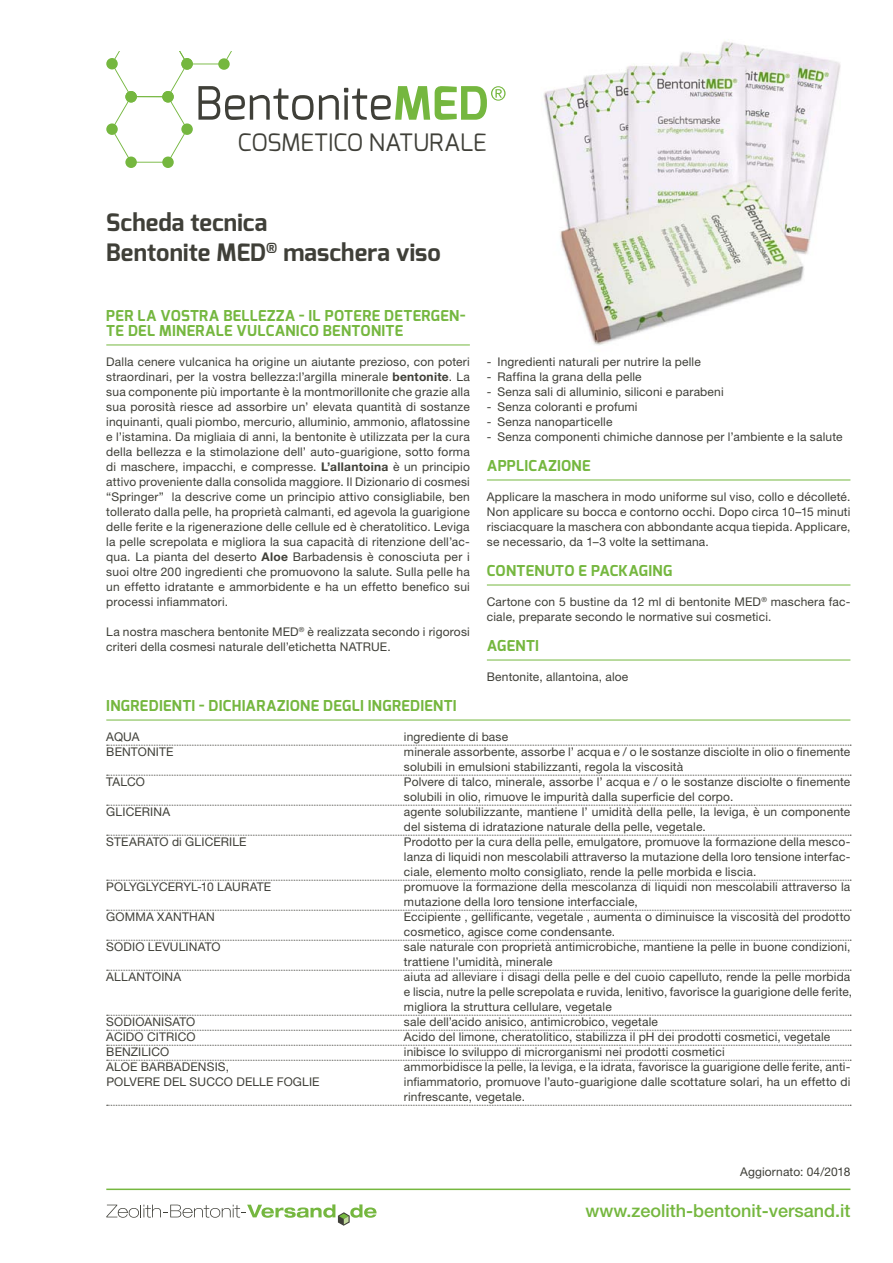
<style>
.page{position:relative;width:893px;height:1263px;background:#fff}
.page>*{position:absolute;margin:0;border:0;box-sizing:border-box;transform-origin:0 0}
.t1{font:700 24px/30px "Exo";color:#3f3f38}
.t2{font:24px "Exo";color:#3f3f38}
.t3{font:500 18px "Helvetica Neue LT Std";color:#75b73f}
.t4{font:700 15px/15px "Exo";letter-spacing:.02em;color:#75b73f}
.t5{font:12px/15px "Helvetica Neue LT Std";letter-spacing:.015em;color:#3f3f38}
.s1{font-weight:700}
</style>
<div class="page">
<img style="left:543px;top:40px;width:298px;height:305px">
<div style="left:125px;top:157px;width:12px;height:11px;background:#75b73f;border-radius:50%"></div>
<div style="left:106px;top:123px;width:12px;height:12px;background:#75b73f;border-radius:50%"></div>
<div style="left:162px;top:157px;width:12px;height:11px;background:#75b73f;border-radius:50%"></div>
<div style="left:106px;top:58px;width:12px;height:11px;background:#75b73f;border-radius:50%"></div>
<hr style="left:106px;top:345px;width:364px;height:1px;background:#75b73f">
<hr style="left:487px;top:480px;width:363px;height:1px;background:#75b73f">
<hr style="left:487px;top:585px;width:363px;height:1px;background:#75b73f">
<hr style="left:487px;top:660px;width:363px;height:1px;background:#75b73f">
<svg style="left:106px;top:1204px;width:271px;height:22px"></svg>
<hr style="left:106px;top:1188px;width:744px;height:2px;background:#75b73f">
<hr style="left:106px;top:720px;width:744px;height:1px;background:#75b73f">
<svg style="left:107px;top:745px;width:744px;height:1px"></svg>
<svg style="left:107px;top:775px;width:744px;height:1px"></svg>
<svg style="left:107px;top:805px;width:744px;height:1px"></svg>
<svg style="left:107px;top:835px;width:744px;height:1px"></svg>
<svg style="left:107px;top:880px;width:744px;height:1px"></svg>
<svg style="left:107px;top:910px;width:744px;height:1px"></svg>
<svg style="left:107px;top:940px;width:744px;height:1px"></svg>
<svg style="left:107px;top:970px;width:744px;height:1px"></svg>
<svg style="left:107px;top:1015px;width:744px;height:1px"></svg>
<svg style="left:107px;top:1030px;width:744px;height:1px"></svg>
<svg style="left:107px;top:1045px;width:744px;height:1px"></svg>
<svg style="left:107px;top:1060px;width:744px;height:1px"></svg>
<svg style="left:107px;top:1105px;width:744px;height:1px"></svg>
<svg style="left:111px;top:51px;width:395px;height:112px"></svg>
<h1 class="t2" style="left:238px;top:127px;width:250px">COSMETICO NATURALE</h1>
<h1 class="t1" style="left:106px;top:207px;width:163px">SCHEDA TECNICA<br>BENTONITE MED</h1>
<h1 class="t1" style="left:266px;top:237px;width:176px"><sup>®</sup> MASCHERA VISO</h1>
<p class="t4" style="left:106px;top:308px;width:361px">PER LA VOSTRA BELLEZZA - IL POTERE DETERGEN-<br>TE DEL MINERALE VULCANICO BENTONITE</p>
<p class="t5" style="left:106px;top:354px;width:365px;text-align:justify">Dalla cenere vulcanica ha origine un aiutante prezioso, con poteri straordinari, per la vostra bellezza:l’argilla minerale <span class="s1">bentonite</span>. La sua componente più importante è la montmorillonite che grazie alla sua porosità riesce ad assorbire un’ elevata quantità di sostanze inquinanti, quali piombo, mercurio, alluminio, ammonio, aflatossine e l’istamina. Da migliaia di anni, la bentonite è utilizzata per la cura della bellezza e la stimolazione dell’ auto-guarigione, sotto forma di maschere, impacchi, e compresse. <span class="s1">L’allantoina</span> è un principio attivo proveniente dalla consolida maggiore. Il Dizionario di cosmesi “Springer” la descrive come un principio attivo consigliabile, ben tollerato dalla pelle, ha proprietà calmanti, ed agevola la guarigione delle ferite e la rigenerazione delle cellule ed è cheratolitico. Leviga la pelle screpolata e migliora la sua capacità di ritenzione dell’ac&shy;qua. La pianta del deserto <span class="s1">Aloe</span> Barbadensis è conosciuta per i suoi oltre 200 ingredienti che promuovono la salute. Sulla pelle ha un effetto idratante e ammorbidente e ha un effetto benefico sui processi infiammatori.</p>
<p class="t5" style="left:106px;top:624px;width:365px">La nostra maschera bentonite MED<sup>®</sup> è realizzata secondo i rigorosi criteri della cosmesi naturale dell’etichetta NATRUE.</p>
<p class="t5" style="left:487px;top:354px;width:215px">- Ingredienti naturali per nutrire la pelle</p>
<p class="t5" style="left:487px;top:369px;width:156px">- Raffina la grana della pelle</p>
<p class="t5" style="left:487px;top:384px;width:238px">- Senza sali di alluminio, siliconi e parabeni</p>
<p class="t5" style="left:487px;top:399px;width:152px">- Senza coloranti e profumi</p>
<p class="t5" style="left:487px;top:414px;width:127px">- Senza nanoparticelle</p>
<p class="t5" style="left:487px;top:429px;width:357px">- Senza componenti chimiche dannose per l’ambiente e la salute</p>
<p class="t4" style="left:487px;top:458px;width:11px">APP</p>
<p class="t4" style="left:516px;top:458px;width:76px">LICAZIONE</p>
<p class="t5" style="left:487px;top:489px;width:365px;text-align:justify">Applicare la maschera in modo uniforme sul viso, collo e décolleté.<br>Non applicare su bocca e contorno occhi. Dopo circa 10–15 minuti risciacquare la maschera con abbondante acqua tiepida. Applicare, se necessario, da 1–3 volte la settimana.</p>
<p class="t4" style="left:487px;top:563px;width:187px">CONTENUTO E PACKAGING</p>
<p class="t5" style="left:487px;top:594px;width:365px">Cartone con 5 bustine da 12 ml di bentonite MED<sup>®</sup> maschera fac&shy;ciale, preparate secondo le normative sui cosmetici.</p>
<p class="t4" style="left:487px;top:638px;width:54px">AGENTI</p>
<p class="t5" style="left:487px;top:669px;width:143px">Bentonite, allantoina, aloe</p>
<p class="t4" style="left:106px;top:698px;width:352px">INGREDIENTI - DICHIARAZIONE DEGLI INGREDIENTI</p>
<p class="t5" style="left:106px;top:729px;width:35px">AQUA</p>
<p class="t5" style="left:404px;top:729px;width:106px">ingrediente di base</p>
<p class="t5" style="left:106px;top:744px;width:69px">BENTONITE</p>
<p class="t5" style="left:404px;top:744px;width:448px">minerale assorbente, assorbe l’ acqua e / o le sostanze disciolte in olio o finemente solubili in emulsioni stabilizzanti, regola la viscosità</p>
<p class="t5" style="left:106px;top:774px;width:40px">TALCO</p>
<p class="t5" style="left:404px;top:774px;width:448px">Polvere di talco, minerale, assorbe l’ acqua e / o le sostanze disciolte o finemente solubili in olio, rimuove le impurità dalla superficie del corpo.</p>
<p class="t5" style="left:106px;top:804px;width:65px">GLICERINA</p>
<p class="t5" style="left:404px;top:804px;width:448px">agente solubilizzante, mantiene l’ umidità della pelle, la leviga, è un componente del sistema di idratazione naturale della pelle, vegetale.</p>
<p class="t5" style="left:106px;top:834px;width:142px">STEARATO di GLICERILE</p>
<p class="t5" style="left:404px;top:834px;width:448px;text-align:justify">Prodotto per la cura della pelle, emulgatore, promuove la formazione della mesco&shy;lanza di liquidi non mescolabili attraverso la mutazione della loro tensione interfac&shy;ciale, elemento molto consigliato, rende la pelle morbida e liscia.</p>
<p class="t5" style="left:106px;top:879px;width:62px">Polyglycer</p>
<p class="t5" style="left:183px;top:879px;width:50px">yl-10 Laurate</p>
<p class="t5" style="left:404px;top:879px;width:448px">promuove la formazione della mescolanza di liquidi non mescolabili attraverso la mutazione della loro tensione interfacciale,</p>
<p class="t5" style="left:106px;top:909px;width:110px">GOMMA XANTHAN</p>
<p class="t5" style="left:404px;top:909px;width:448px">Eccipiente , gellificante, vegetale , aumenta o diminuisce la viscosità del prodotto cosmetico, agisce come condensante.</p>
<p class="t5" style="left:106px;top:939px;width:116px">SODIO LEVULINATO</p>
<p class="t5" style="left:404px;top:939px;width:448px">sale naturale con proprietà antimicrobiche, mantiene la pelle in buone condizioni, trattiene l’umidità, minerale</p>
<p class="t5" style="left:106px;top:969px;width:76px">ALLANTOINA</p>
<p class="t5" style="left:404px;top:969px;width:450px">aiuta ad alleviare i disagi della pelle e del cuoio capelluto, rende la pelle morbida e liscia, nutre la pelle screpolata e ruvida, lenitivo, favorisce la guarigione delle ferite, migliora la struttura cellulare, vegetale</p>
<p class="t5" style="left:106px;top:1014px;width:91px">SODIOANISATO</p>
<p class="t5" style="left:404px;top:1014px;width:255px">sale dell’acido anisico, antimicrobico, vegetale</p>
<p class="t5" style="left:106px;top:1029px;width:91px">ACIDO CITRICO</p>
<p class="t5" style="left:404px;top:1029px;width:428px">Acido del limone, cheratolitico, stabilizza il pH dei prodotti cosmetici, vegetale</p>
<p class="t5" style="left:106px;top:1044px;width:65px">BENZILICO</p>
<p class="t5" style="left:404px;top:1044px;width:322px">inibisce lo sviluppo di microrganismi nei prodotti cosmetici</p>
<p class="t5" style="left:106px;top:1059px;width:124px">ALOE BARBADENSIS,</p>
<p class="t5" style="left:404px;top:1059px;width:448px">ammorbidisce la pelle, la leviga, e la idrata, favorisce la guarigione delle ferite, anti-</p>
<p class="t5" style="left:106px;top:1074px;width:215px">POLVERE DEL SUCCO DELLE FOGLIE</p>
<p class="t5" style="left:404px;top:1074px;width:448px">infiammatorio, promuove l’auto-guarigione dalle scottature solari, ha un effetto di rinfrescante, vegetale.</p>
<p class="t5" style="left:740px;top:1164px;width:112px">Aggiornato: 04/2018</p>
<h2 class="t3" style="left:585px;top:1200px;width:267px">www.zeolith-bentonit-versand.it</h2>
</div>
